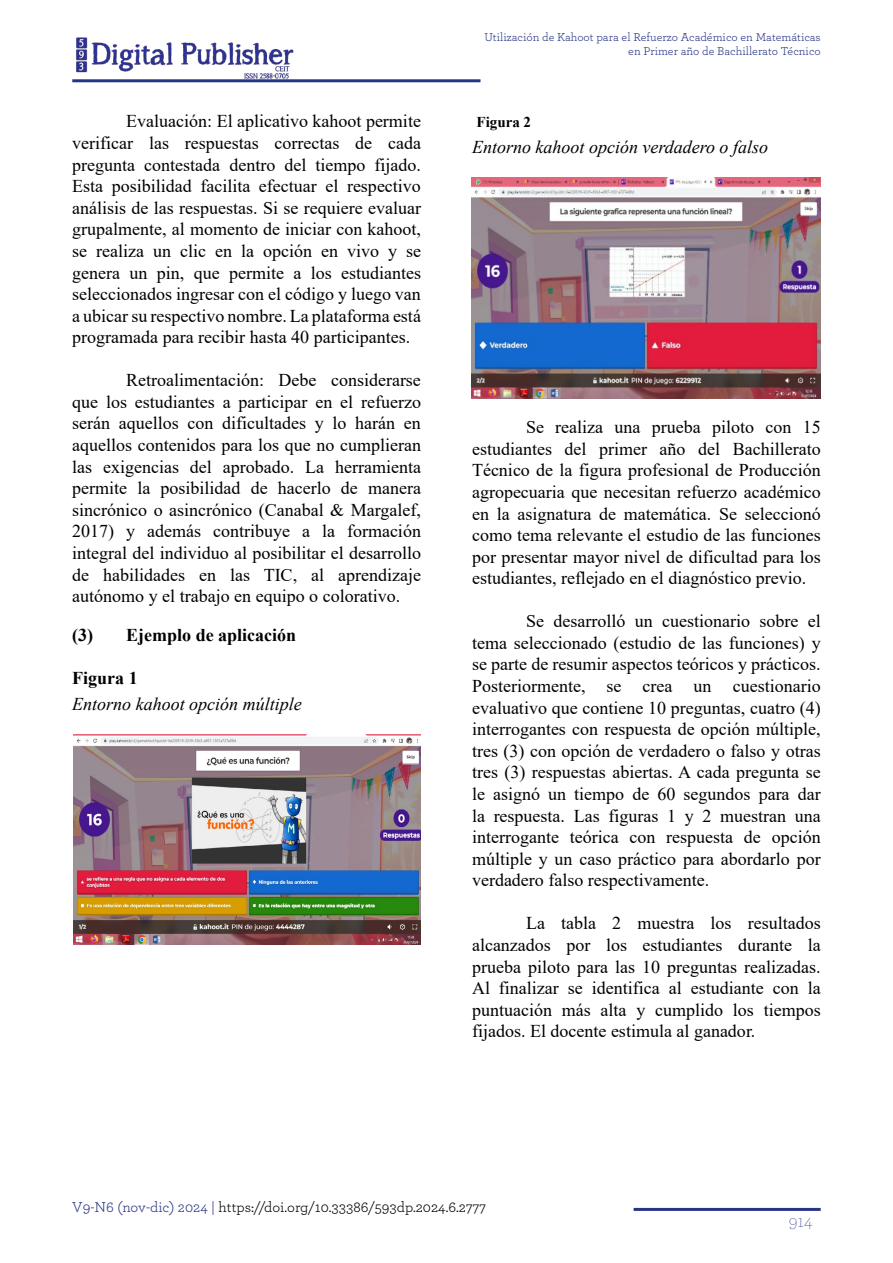
<style>
.page{position:relative;width:893px;height:1263px;background:#fff}
.page>*{position:absolute;margin:0;border:0;box-sizing:border-box;transform-origin:0 0}
.t1{font:18px/21.6px "Times New Roman";color:#000;text-align:justify}
.t2{font:italic 18px "Times New Roman";color:#000}
.t3{font:700 18px "Times New Roman";color:#000}
.t4{font:200 18px "Archer";color:#283583}
.t5{font:15px "Archer";color:#000}
.t6{font:700 15px "Times New Roman";color:#000}
.t7{font:12px/14.4px "Archer";color:#283583;text-align:right}
.s1{color:#283583}
</style>
<div class="page">
<hr style="left:72px;top:79px;width:408px;height:3px;background:#283583">
<img style="left:76px;top:37px;width:218px;height:42px">
<hr style="left:634px;top:1208px;width:187px;height:3px;background:#283583">
<img style="left:73px;top:734px;width:348px;height:211px">
<img style="left:472px;top:178px;width:349px;height:220px">
<p class="t1" style="left:72px;top:110px;width:350px;text-indent:54px">Evaluación: El aplicativo kahoot permite verificar las respuestas correctas de cada pregunta contestada dentro del tiempo fijado.<br>Esta posibilidad facilita efectuar el respectivo análisis de las respuestas. Si se requiere evaluar grupalmente, al momento de iniciar con kahoot, se realiza un clic en la opción en vivo y se genera un pin, que permite a los estudiantes seleccionados ingresar con el código y luego van a ubicar su respectivo nombre. La plataforma está programada para recibir hasta 40 participantes.</p>
<p class="t1" style="left:72px;top:369px;width:350px;text-indent:54px">Retroalimentación: Debe considerarse que los estudiantes a participar en el refuerzo serán aquellos con dificultades y lo harán en aquellos contenidos para los que no cumplieran las exigencias del aprobado. La herramienta permite la posibilidad de hacerlo de manera sincrónico o asincrónico (Canabal &amp; Margalef, 2017) y además contribuye a la formación integral del individuo al posibilitar el desarrollo de habilidades en las TIC, al aprendizaje autónomo y el trabajo en equipo o colorativo.</p>
<p class="t3" style="left:72px;top:622px;width:226px">(3) Ejemplo de aplicación</p>
<p class="t3" style="left:72px;top:665px;width:67px">Figura 1</p>
<p class="t2" style="left:72px;top:691px;width:231px">Entorno kahoot opción múltiple</p>
<p class="t7" style="left:484px;top:29px;width:338px">Utilización de Kahoot para el Refuerzo Académico en Matemáticas en Primer año de Bachillerato Técnico</p>
<p class="t6" style="left:476px;top:111px;width:56px">Figura 2</p>
<p class="t2" style="left:472px;top:134px;width:298px">Entorno kahoot opción verdadero o falso</p>
<p class="t1" style="left:472px;top:416px;width:350px;text-indent:54px">Se realiza una prueba piloto con 15 estudiantes del primer año del Bachillerato Técnico de la figura profesional de Producción agropecuaria que necesitan refuerzo académico en la asignatura de matemática. Se seleccionó como tema relevante el estudio de las funciones por presentar mayor nivel de dificultad para los estudiantes, reflejado en el diagnóstico previo.</p>
<p class="t1" style="left:472px;top:610px;width:350px;text-indent:54px">Se desarrolló un cuestionario sobre el tema seleccionado (estudio de las funciones) y se parte de resumir aspectos teóricos y prácticos.<br>Posteriormente, se crea un cuestionario evaluativo que contiene 10 preguntas, cuatro (4) interrogantes con respuesta de opción múltiple, tres (3) con opción de verdadero o falso y otras tres (3) respuestas abiertas. A cada pregunta se le asignó un tiempo de 60 segundos para dar la respuesta. Las figuras 1 y 2 muestran una interrogante teórica con respuesta de opción múltiple y un caso práctico para abordarlo por verdadero falso respectivamente.</p>
<p class="t1" style="left:472px;top:912px;width:350px;text-indent:54px">La tabla 2 muestra los resultados alcanzados por los estudiantes durante la prueba piloto para las 10 preguntas realizadas.<br>Al finalizar se identifica al estudiante con la puntuación más alta y cumplido los tiempos fijados. El docente estimula al ganador.</p>
<p class="t5" style="left:72px;top:1196px;width:415px"><span class="s1">V9-N6 (nov-dic) 2024 |</span> https://doi.org/10.33386/593dp.2024.6.2777</p>
<p class="t4" style="left:789px;top:1209px;width:25px">914</p>
</div>
